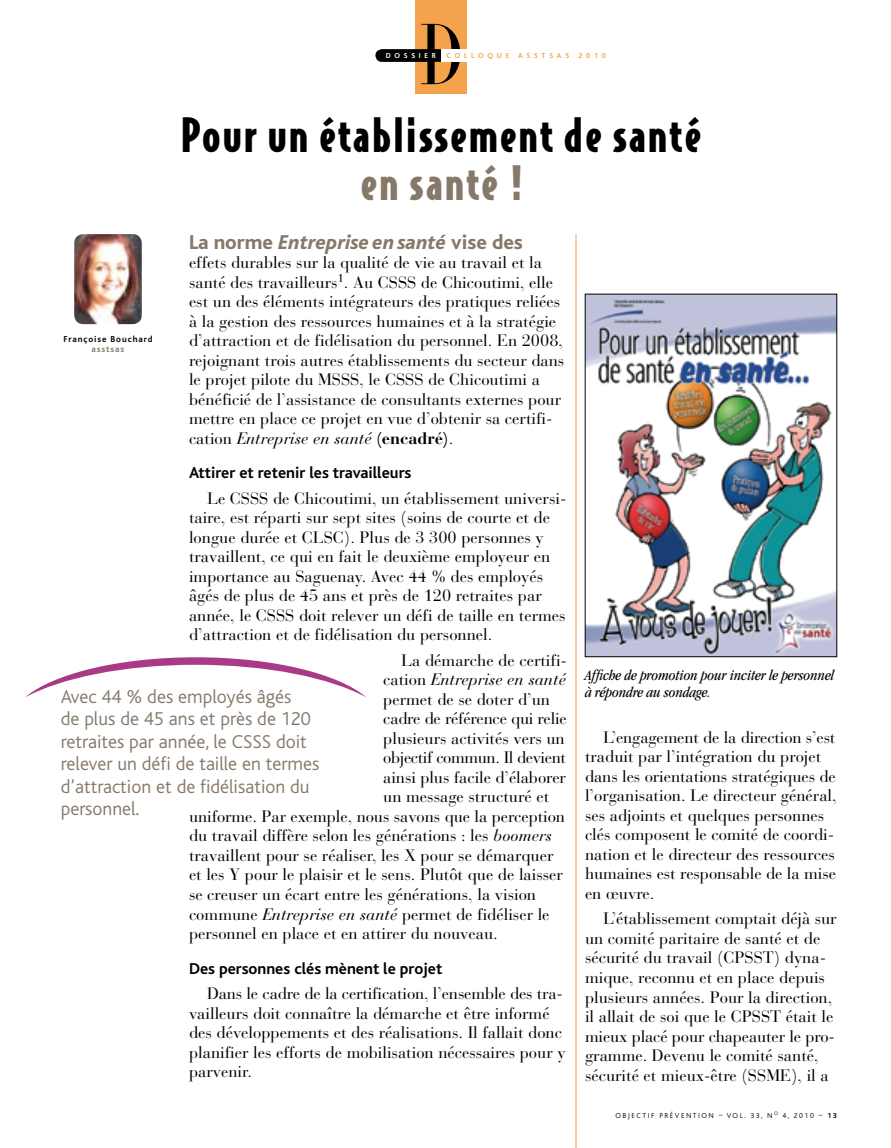
<style>
.page{position:relative;width:891px;height:1148px;background:#fff}
.page>*{position:absolute;margin:0;border:0;box-sizing:border-box;transform-origin:0 0}
.t1{font:900 45px "Bodega Sans";letter-spacing:.05em;color:#000}
.t2{font:900 45px "Bodega Sans";letter-spacing:.05em;color:#86796a}
.t3{font:italic 800 21px "Bliss";color:#86796a}
.t4{font:300 19.5px/22.5px "Bliss";color:#86796a}
.t5{font:16.5px/19.5px "Bauer Bodoni";color:#000}
.t6{font:700 16.5px "Bliss";color:#000}
.t7{font:16.5px "Bauer Bodoni";letter-spacing:-.025em;color:#000}
.t8{font:italic 16.5px "Bauer Bodoni";color:#000}
.t9{font:italic condensed 15px/16.5px "Garamond";letter-spacing:-.005em;color:#000}
.t10{font:700 9px "Bliss";letter-spacing:.1em;color:#000}
.t11{font:700 9px "Bliss";letter-spacing:.1em;color:#86796a}
.t12{font:300 7.5px "Bliss";letter-spacing:.2em;color:#000}
.t13{font:700 7.5px "Bliss";letter-spacing:.5em;color:#f4a24c}
.t14{font:700 7.5px "Bliss";letter-spacing:.5em;color:#fff}
.s1{font-style:normal}
.s2{font-style:italic}
.s3{font-weight:700}
</style>
<div class="page">
<img style="left:74px;top:234px;width:68px;height:90px">
<div style="left:415px;top:0;width:52px;height:93px;background:#f4a24c"></div>
<svg style="left:421px;top:24px;width:39px;height:60px"></svg>
<div style="left:376px;top:50px;width:81px;height:11px;background:#000;border-radius:6px"></div>
<div style="left:376px;top:50px;width:81px;height:12px;border:1px solid #000;border-radius:6px"></div>
<div style="left:441px;top:50px;width:26px;height:12px;background:#fff"></div>
<svg style="left:25px;top:657px;width:341px;height:40px"></svg>
<hr style="left:576px;top:234px;width:1px;height:914px;background:#f4a24c">
<img style="left:587px;top:296px;width:248px;height:359px">
<p class="t14" style="left:386px;top:51px;width:52px">DOSSIER</p>
<p class="t13" style="left:447px;top:51px;width:64px">Co llo que</p>
<p class="t13" style="left:518px;top:51px;width:89px">ASSTSAS 2010</p>
<h1 class="t1" style="left:181px;top:105px;width:522px">Pour un établissement de santé</h1>
<h1 class="t2" style="left:361px;top:153px;width:162px">en santé !</h1>
<p class="t3" style="left:189px;top:231px;width:336px"><span class="s1">La norme</span> Entreprise en santé <span class="s1">vise des</span></p>
<p class="t5" style="left:189px;top:253px;width:377px">effets durables sur la qualité de vie au travail et la santé des travailleurs<sup>1</sup>. Au CSSS de Chicoutimi, elle est un des éléments intégrateurs des pratiques reliées à la gestion des ressources humaines et à la stratégie d’attraction et de fidélisation du personnel. En 2008, rejoignant trois autres établissements du secteur dans le projet pilote du MSSS, le CSSS de Chicoutimi a bénéficié de l’assistance de consultants externes pour mettre en place ce projet en vue d’obtenir sa certifi&shy;cation <span class="s2">Entreprise en santé</span> <span class="s3">(encadré)</span>.</p>
<p class="t6" style="left:189px;top:464px;width:224px">Attirer et retenir les travailleurs</p>
<p class="t5" style="left:189px;top:488px;width:379px;text-indent:18px">Le CSSS de Chicoutimi, un établissement universi&shy;taire, est réparti sur sept sites (soins de courte et de longue durée et CLSC). Plus de 3 300 personnes y travaillent, ce qui en fait le deuxième employeur en importance au Saguenay. Avec 44 % des employés âgés de plus de 45 ans et près de 120 retraites par année, le CSSS doit relever un défi de taille en termes d’attraction et de fidélisation du personnel.</p>
<p class="t5" style="left:401px;top:650px;width:167px">La démarche de certifi-</p>
<p class="t8" style="left:383px;top:669px;width:184px"><span class="s1">cation</span> Entreprise en santé</p>
<p class="t5" style="left:383px;top:689px;width:168px">permet de se doter d’un</p>
<p class="t5" style="left:383px;top:709px;width:185px">cadre de référence qui relie</p>
<p class="t5" style="left:383px;top:728px;width:183px">plusieurs activités vers un</p>
<p class="t7" style="left:383px;top:748px;width:184px">objectif commun. Il devient</p>
<p class="t5" style="left:383px;top:767px;width:184px">ainsi plus facile d’élaborer</p>
<p class="t5" style="left:383px;top:787px;width:167px">un message structuré et</p>
<p class="t5" style="left:189px;top:806px;width:378px">uniforme. Par exemple, nous savons que la perception</p>
<p class="t5" style="left:189px;top:826px;width:364px">du travail diffère selon les générations : les <span class="s2">boomers</span></p>
<p class="t5" style="left:189px;top:845px;width:366px">travaillent pour se réaliser, les X pour se démarquer</p>
<p class="t5" style="left:189px;top:865px;width:376px">et les Y pour le plaisir et le sens. Plutôt que de laisser</p>
<p class="t5" style="left:189px;top:884px;width:349px">se creuser un écart entre les générations, la vision</p>
<p class="t5" style="left:189px;top:904px;width:362px">commune <span class="s2">Entreprise en santé</span> permet de fidéliser le</p>
<p class="t5" style="left:189px;top:923px;width:310px">personnel en place et en attirer du nouveau.</p>
<p class="t6" style="left:189px;top:959px;width:255px">Des personnes clés mènent le projet</p>
<p class="t5" style="left:189px;top:983px;width:378px;text-indent:18px">Dans le cadre de la certification, l’ensemble des tra&shy;vailleurs doit connaître la démarche et être informé des développements et des réalisations. Il fallait donc planifier les efforts de mobilisation nécessaires pour y parvenir.</p>
<p class="t10" style="left:63px;top:334px;width:91px">Françoise Bouchard</p>
<p class="t11" style="left:92px;top:344px;width:34px">asstsas</p>
<p class="t4" style="left:61px;top:685px;width:260px">Avec 44 % des employés âgés<br>de plus de 45 ans et près de 120 retraites par année, le CSSS doit relever un défi de taille en termes d’attraction et de fidélisation du personnel.</p>
<p class="t9" style="left:585px;top:667px;width:251px">Affiche de promotion pour inciter le personnel à répondre au sondage.</p>
<p class="t5" style="left:585px;top:727px;width:253px;text-indent:18px">L’engagement de la direction s’est traduit par l’intégration du projet dans les orientations stratégiques de l’organisation. Le directeur général, ses adjoints et quelques personnes clés composent le comité de coordi&shy;nation et le directeur des ressources humaines est responsable de la mise en œuvre.</p>
<p class="t5" style="left:585px;top:909px;width:253px;text-indent:18px">L’établissement comptait déjà sur un comité paritaire de santé et de sécurité du travail (CPSST) dyna&shy;mique, reconnu et en place depuis plusieurs années. Pour la direction, il allait de soi que le CPSST était le mieux placé pour chapeauter le pro&shy;gramme. Devenu le comité santé, sécurité et mieux-être (SSME), il a</p>
<p class="t12" style="left:615px;top:1111px;width:223px">OBJECTIF PRÉVENTION – VOL. 33, N<sup>O</sup> 4, 2010 – <span class="s3">13</span></p>
</div>
